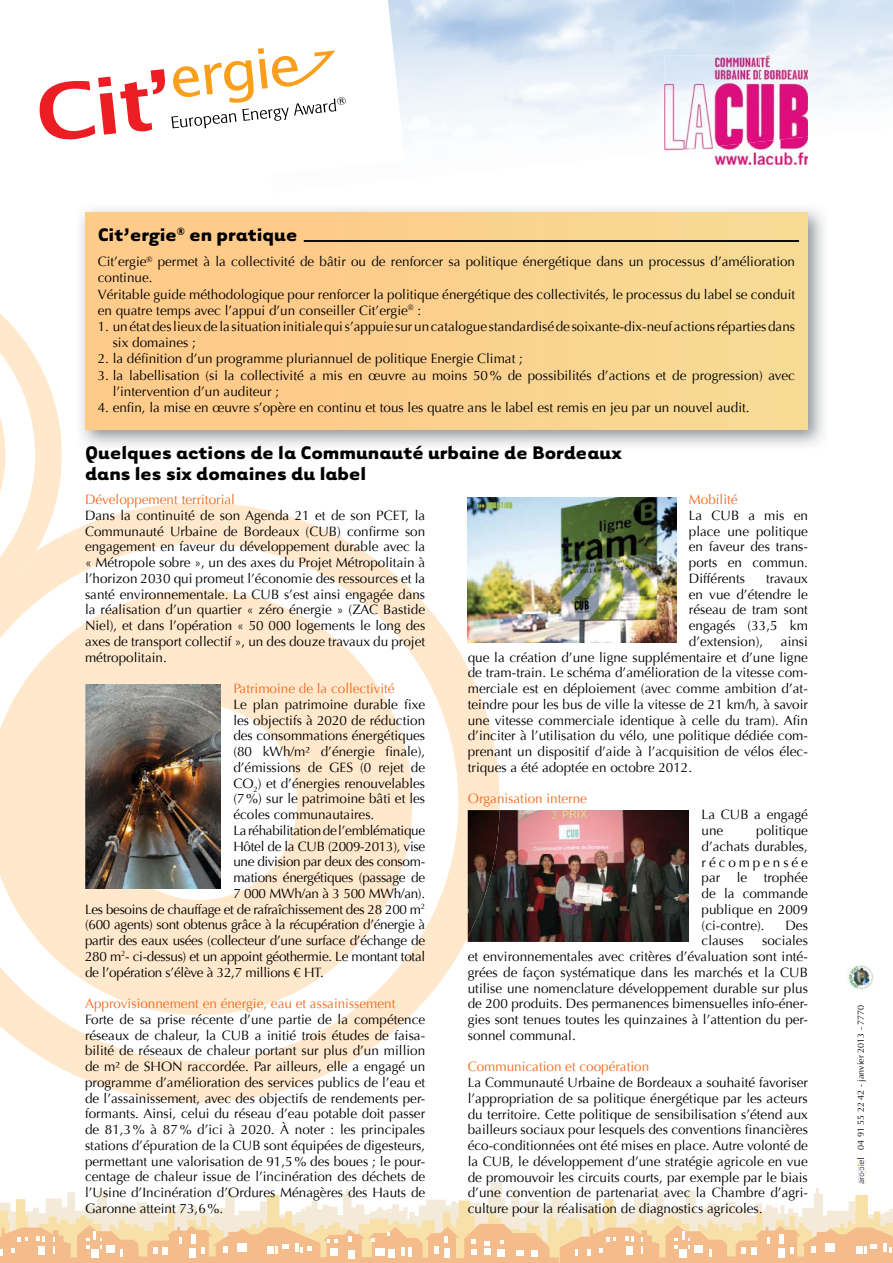
<style>
.page{position:relative;width:893px;height:1263px;background:#fff}
.page>*{position:absolute;margin:0;border:0;box-sizing:border-box;transform-origin:0 0}
.t1{font:700 21px/21px "Tarzana Wide";color:#000;scale:.94 1}
.t2{font:13.5px/15.8px "Optima";color:#000;text-align:justify}
.t3{font:13.5px "Optima";letter-spacing:-.02em;color:#000}
.t4{font:13.5px "Optima";color:#f36c21}
.t5{font:9px "Optima";color:#000}
</style>
<div class="page">
<svg style="left:0;top:502px;width:500px;height:600px;fill:#ffe8cc"></svg>
<svg style="left:0;top:313px;width:62px;height:335px"></svg>
<div style="left:808px;top:79px;width:85px;height:25px;background:#f3f8fb"></div>
<svg style="left:388px;top:0;width:17px;height:118px"></svg>
<svg style="left:39px;top:48px;width:307px;height:92px"></svg>
<div style="left:85px;top:213px;width:723px;height:216px;background:#fbd08e"></div>
<img style="left:848px;top:964px;width:26px;height:27px">
<svg style="left:0;top:1158px;width:893px;height:105px"></svg>
<hr style="left:304px;top:240px;width:495px;height:2px;background:#000">
<img style="left:468px;top:497px;width:208px;height:145px">
<img style="left:500px;top:810px;width:145px;height:44px">
<img style="left:645px;top:810px;width:44px;height:88px">
<img style="left:500px;top:854px;width:145px;height:44px">
<img style="left:468px;top:898px;width:221px;height:44px">
<img style="left:468px;top:810px;width:32px;height:127px">
<img style="left:714px;top:142px;width:94px;height:23px">
<img style="left:664px;top:55px;width:96px;height:97px">
<img style="left:760px;top:55px;width:48px;height:87px">
<img style="left:85px;top:685px;width:136px;height:204px">
<h1 class="t1" style="left:98px;top:223px;width:214px">Cit’ergie<sup>®</sup> en pratique</h1>
<p class="t2" style="left:98px;top:254px;width:699px;line-height:16.2px;text-align:left">Cit’ergie<sup>®</sup> permet à la collectivité de bâtir ou de renforcer sa politique énergétique dans un processus d’amélioration continue.<br>Véritable guide méthodologique pour renforcer la politique énergétique des collectivités, le processus du label se conduit en quatre temps avec l’appui d’un conseiller Cit’ergie<sup>®</sup> :</p>
<p class="t2" style="left:113px;top:318px;width:684px;line-height:16.2px;text-indent:-15px">1. un état des lieux de la situation initiale qui s’appuie sur un catalogue standardisé de soixante-dix-neuf actions réparties dans six domaines ;</p>
<p class="t2" style="left:98px;top:351px;width:427px">2. la définition d’un programme pluriannuel de politique Energie Climat ;</p>
<p class="t2" style="left:113px;top:367px;width:684px;line-height:16.2px;text-indent:-15px">3. la labellisation (si la collectivité a mis en œuvre au moins 50 % de possibilités d’actions et de progression) avec l’intervention d’un auditeur ;</p>
<p class="t2" style="left:98px;top:400px;width:653px">4. enfin, la mise en œuvre s’opère en continu et tous les quatre ans le label est remis en jeu par un nouvel audit.</p>
<h1 class="t1" style="left:85px;top:441px;width:572px">Quelques actions de la Communauté urbaine de Bordeaux dans les six domaines du label</h1>
<p class="t4" style="left:85px;top:492px;width:151px">Développement territorial</p>
<p class="t2" style="left:85px;top:507px;width:342px">Dans la continuité de son Agenda 21 et de son PCET, la Communauté Urbaine de Bordeaux (CUB) confirme son engagement en faveur du développement durable avec la « Métropole sobre », un des axes du Projet Métropolitain à l’horizon 2030 qui promeut l’économie des ressources et la santé environnementale. La CUB s’est ainsi engagée dans la réalisation d’un quartier « zéro énergie » (ZAC Bastide Niel), et dans l’opération « 50 000 logements le long des axes de transport collectif », un des douze travaux du projet métropolitain.</p>
<p class="t4" style="left:233px;top:681px;width:163px">Patrimoine de la collectivité</p>
<p class="t2" style="left:233px;top:697px;width:193px">Le plan patrimoine durable fixe</p>
<p class="t2" style="left:233px;top:712px;width:193px">les objectifs à 2020 de réduction</p>
<p class="t2" style="left:233px;top:728px;width:193px">des consommations énergétiques</p>
<p class="t2" style="left:233px;top:744px;width:193px">(80 kWh/m² d’énergie finale),</p>
<p class="t2" style="left:233px;top:760px;width:193px">d’émissions de GES (0 rejet de</p>
<p class="t2" style="left:233px;top:775px;width:193px">CO<sub>2</sub>) et d’énergies renouvelables</p>
<p class="t2" style="left:233px;top:791px;width:193px">(7 %) sur le patrimoine bâti et les</p>
<p class="t2" style="left:233px;top:807px;width:143px">écoles communautaires.</p>
<p class="t3" style="left:233px;top:822px;width:193px">La réhabilitation de l’emblématique</p>
<p class="t3" style="left:233px;top:838px;width:193px">Hôtel de la CUB (2009-2013), vise</p>
<p class="t3" style="left:233px;top:854px;width:193px">une division par deux des consom-</p>
<p class="t3" style="left:233px;top:870px;width:193px">mations énergétiques (passage de</p>
<p class="t3" style="left:233px;top:885px;width:193px">7 000 MWh/an à 3 500 MWh/an).</p>
<p class="t3" style="left:85px;top:901px;width:342px">Les besoins de chauffage et de rafraîchissement des 28 200 m<sup>2</sup></p>
<p class="t3" style="left:85px;top:917px;width:342px">(600 agents) sont obtenus grâce à la récupération d’énergie à</p>
<p class="t3" style="left:85px;top:933px;width:342px">partir des eaux usées (collecteur d’une surface d’échange de</p>
<p class="t3" style="left:85px;top:948px;width:342px">280 m<sup>2</sup>- ci-dessus) et un appoint géothermie. Le montant total</p>
<p class="t3" style="left:85px;top:964px;width:240px">de l’opération s’élève à 32,7 millions € HT.</p>
<p class="t4" style="left:85px;top:996px;width:312px">Approvisionnement en énergie, eau et assainissement</p>
<p class="t2" style="left:85px;top:1011px;width:342px">Forte de sa prise récente d’une partie de la compétence réseaux de chaleur, la CUB a initié trois études de faisa&shy;bilité de réseaux de chaleur portant sur plus d’un million de m² de SHON raccordée. Par ailleurs, elle a engagé un programme d’amélioration des services publics de l’eau et de l’assainissement, avec des objectifs de rendements per&shy;formants. Ainsi, celui du réseau d’eau potable doit passer de 81,3 % à 87 % d’ici à 2020. À noter : les principales stations d’épuration de la CUB sont équipées de digesteurs, permettant une valorisation de 91,5 % des boues ; le pour&shy;centage de chaleur issue de l’incinération des déchets de l’Usine d’Incinération d’Ordures Ménagères des Hauts de Garonne atteint 73,6 %.</p>
<p class="t4" style="left:689px;top:492px;width:50px">Mobilité</p>
<p class="t2" style="left:689px;top:508px;width:121px">La CUB a mis en place une politique en faveur des trans&shy;ports en commun.<br>Différents</p>
<p class="t2" style="left:689px;top:571px;width:121px;text-indent:77px">travaux en vue d’étendre le réseau de tram sont engagés (33,5 km d’extension),</p>
<p class="t2" style="left:468px;top:634px;width:342px;text-indent:313px">ainsi que la création d’une ligne supplémentaire et d’une ligne de tram-train. Le schéma d’amélioration de la vitesse com&shy;merciale est en déploiement (avec comme ambition d’at&shy;teindre pour les bus de ville la vitesse de 21 km/h, à savoir une vitesse commerciale identique à celle du tram). Afin d’inciter à l’utilisation du vélo, une politique dédiée com&shy;prenant un dispositif d’aide à l’acquisition de vélos élec&shy;triques a été adoptée en octobre 2012.</p>
<p class="t4" style="left:468px;top:791px;width:121px">Organisation interne</p>
<p class="t2" style="left:702px;top:807px;width:108px">La CUB a engagé une</p>
<p class="t2" style="left:702px;top:823px;width:108px;text-indent:55px">politique d’achats durables, récompensée par le trophée de la commande publique en 2009 (ci-contre).</p>
<p class="t2" style="left:785px;top:917px;width:24px">Des</p>
<p class="t2" style="left:468px;top:933px;width:342px;text-indent:294px">sociales et environnementales avec critères d’évaluation sont inté&shy;grées de façon systématique dans les marchés et la CUB utilise une nomenclature développement durable sur plus de 200 produits. Des permanences bimensuelles info-éner&shy;gies sont tenues toutes les quinzaines à l’attention du per&shy;sonnel communal.</p>
<p class="t4" style="left:468px;top:1059px;width:183px">Communication et coopération</p>
<p class="t2" style="left:468px;top:1075px;width:342px">La Communauté Urbaine de Bordeaux a souhaité favoriser l’appropriation de sa politique énergétique par les acteurs du territoire. Cette politique de sensibilisation s’étend aux bailleurs sociaux pour lesquels des conventions financières éco-conditionnées ont été mises en place. Autre volonté de la CUB, le développement d’une stratégie agricole en vue de promouvoir les circuits courts, par exemple par le biais d’une convention de partenariat avec la Chambre d’agri&shy;culture pour la réalisation de diagnostics agricoles.</p>
<p class="t2" style="left:702px;top:933px;width:44px">clauses</p>
<p class="t5" style="left:855px;top:1149px;width:146px;rotate:-90deg">04 91 55 22 42 - janvier 2013 - 7770</p>
</div>
